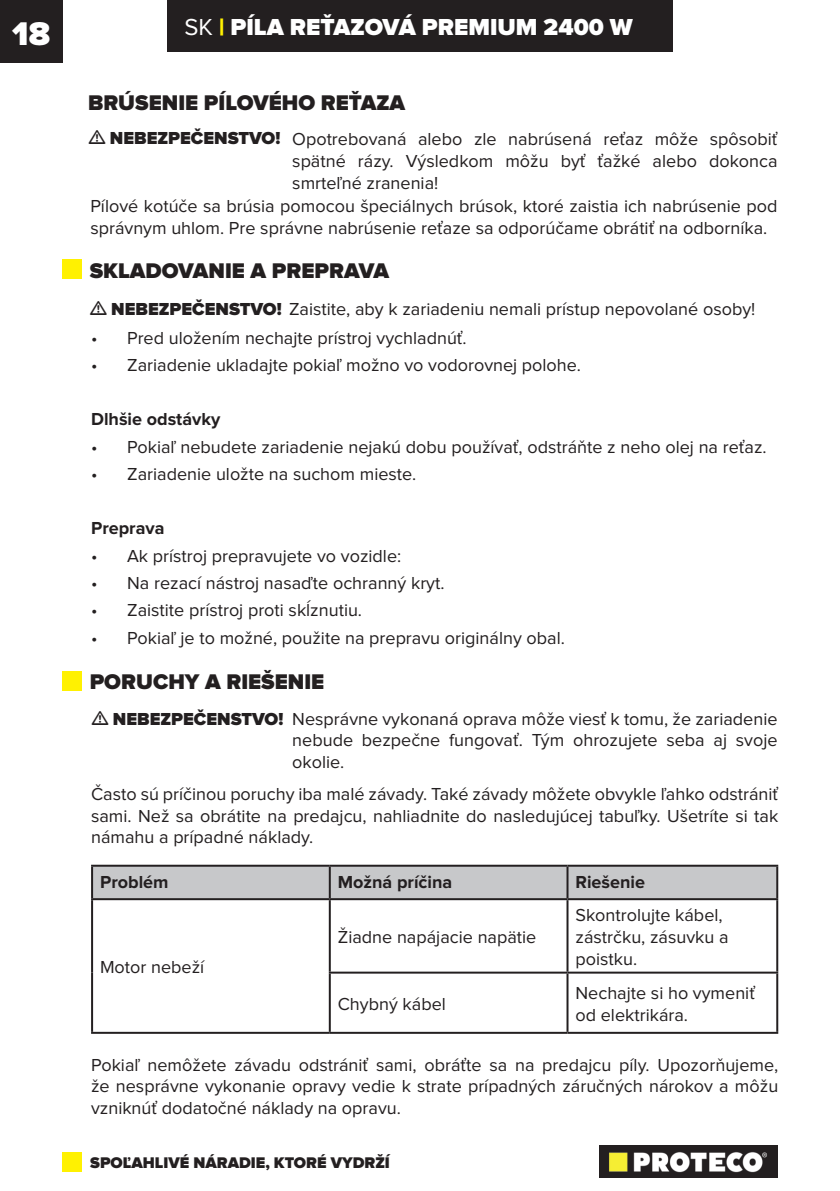
<style>
.page{position:relative;width:840px;height:1191px;background:#fff}
.page>*{position:absolute;margin:0;border:0;box-sizing:border-box;transform-origin:0 0}
.t1{font:900 34px "Proxima Nova";color:#fff}
.t2{font:900 24px "Proxima Nova";color:#fff}
.t3{font:900 22px "Proxima Nova";color:#231f20}
.t4{font:18px/21.6px "Proxima Nova";color:#231f20;text-align:justify}
.t5{font:700 18px "Proxima Nova";color:#231f20}
.t6{font:900 18px "Proxima Nova";color:#231f20}
.t7{font:900 16px "Proxima Nova";color:#231f20}
.s1{font-weight:400}
.s2{color:#fff101}
.s3{font-weight:900}
</style>
<div class="page">
<div style="left:0;top:0;width:62px;height:62px;background:#231f20"></div>
<img style="left:599px;top:1145px;width:178px;height:33px">
<div style="left:62px;top:1152px;width:20px;height:19px;background:#fff101"></div>
<div style="left:167px;top:0;width:505px;height:51px;background:#231f20"></div>
<div style="left:62px;top:259px;width:20px;height:20px;background:#fff101"></div>
<div style="left:62px;top:670px;width:20px;height:20px;background:#fff101"></div>
<div style="left:93px;top:866px;width:682px;height:32px;background:#c7c8ca"></div>
<hr style="left:91px;top:864px;width:238px;height:2px;background:#231f20">
<hr style="left:91px;top:866px;width:2px;height:32px;background:#231f20">
<hr style="left:329px;top:864px;width:238px;height:2px;background:#231f20">
<hr style="left:328px;top:866px;width:2px;height:32px;background:#231f20">
<hr style="left:567px;top:864px;width:210px;height:2px;background:#231f20">
<hr style="left:566px;top:866px;width:2px;height:32px;background:#231f20">
<hr style="left:775px;top:866px;width:2px;height:32px;background:#231f20">
<hr style="left:91px;top:898px;width:238px;height:2px;background:#231f20">
<hr style="left:91px;top:900px;width:2px;height:72px;background:#231f20">
<hr style="left:329px;top:898px;width:238px;height:2px;background:#231f20">
<hr style="left:328px;top:900px;width:2px;height:71px;background:#231f20">
<hr style="left:567px;top:898px;width:210px;height:2px;background:#231f20">
<hr style="left:566px;top:900px;width:2px;height:71px;background:#231f20">
<hr style="left:775px;top:900px;width:2px;height:71px;background:#231f20">
<hr style="left:91px;top:972px;width:2px;height:59px;background:#231f20">
<hr style="left:328px;top:971px;width:239px;height:2px;background:#231f20">
<hr style="left:328px;top:973px;width:2px;height:58px;background:#231f20">
<hr style="left:567px;top:971px;width:210px;height:2px;background:#231f20">
<hr style="left:566px;top:973px;width:2px;height:58px;background:#231f20">
<hr style="left:775px;top:973px;width:2px;height:58px;background:#231f20">
<hr style="left:91px;top:1031px;width:238px;height:2px;background:#231f20">
<hr style="left:329px;top:1031px;width:238px;height:2px;background:#231f20">
<hr style="left:567px;top:1031px;width:210px;height:2px;background:#231f20">
<h1 class="t1" style="left:12px;top:14px;width:39px">18</h1>
<h2 class="t2" style="left:184px;top:13px;width:449px"><span class="s1">SK</span> <span class="s2">|</span> PÍLA REŤAZOVÁ PREMIUM 2400 W</h2>
<p class="t3" style="left:88px;top:90px;width:318px">BRÚSENIE PÍLOVÉHO REŤAZA</p>
<p class="t4" style="left:292px;top:129px;width:486px">Opotrebovaná alebo zle nabrúsená reťaz môže spôsobiť spätné rázy. Výsledkom môžu byť ťažké alebo dokonca smrteľné zranenia!</p>
<p class="t4" style="left:90px;top:196px;width:688px">Pílové kotúče sa brúsia pomocou špeciálnych brúsok, ktoré zaistia ich nabrúsenie pod správnym uhlom. Pre správne nabrúsenie reťaze sa odporúčame obrátiť na odborníka.</p>
<p class="t3" style="left:90px;top:258px;width:301px">SKLADOVANIE A PREPRAVA</p>
<p class="t4" style="left:111px;top:299px;width:645px"><span class="s3">NEBEZPEČENSTVO!</span> Zaistite, aby k zariadeniu nemali prístup nepovolané osoby!</p>
<p class="t4" style="left:91px;top:327px;width:377px">• Pred uložením nechajte prístroj vychladnúť.</p>
<p class="t4" style="left:91px;top:355px;width:491px">• Zariadenie ukladajte pokiaľ možno vo vodorovnej polohe.</p>
<p class="t5" style="left:91px;top:409px;width:131px">Dlhšie odstávky</p>
<p class="t4" style="left:91px;top:436px;width:676px">• Pokiaľ nebudete zariadenie nejakú dobu používať, odstráňte z neho olej na reťaz.</p>
<p class="t4" style="left:91px;top:464px;width:326px">• Zariadenie uložte na suchom mieste.</p>
<p class="t6" style="left:110px;top:128px;width:172px">NEBEZPEČENSTVO!</p>
<p class="t5" style="left:91px;top:518px;width:75px">Preprava</p>
<p class="t4" style="left:91px;top:546px;width:311px">• Ak prístroj prepravujete vo vozidle:</p>
<p class="t4" style="left:91px;top:573px;width:355px">• Na rezací nástroj nasaďte ochranný kryt.</p>
<p class="t4" style="left:91px;top:600px;width:272px">• Zaistite prístroj proti skĺznutiu.</p>
<p class="t4" style="left:91px;top:627px;width:475px">• Pokiaľ je to možné, použite na prepravu originálny obal.</p>
<p class="t3" style="left:90px;top:669px;width:236px">PORUCHY A RIEŠENIE</p>
<p class="t4" style="left:292px;top:708px;width:486px;text-indent:-179px"><span class="s3">NEBEZPEČENSTVO!</span> Nesprávne vykonaná oprava môže viesť k tomu, že zariadenie nebude bezpečne fungovať. Tým ohrozujete seba aj svoje okolie.</p>
<p class="t4" style="left:91px;top:784px;width:688px">Často sú príčinou poruchy iba malé závady. Také závady môžete obvykle ľahko odstrániť sami. Než sa obrátite na predajcu, nahliadnite do nasledujúcej tabuľky. Ušetríte si tak námahu a prípadné náklady.</p>
<p class="t5" style="left:100px;top:871px;width:70px">Problém</p>
<p class="t5" style="left:337px;top:871px;width:116px">Možná príčina</p>
<p class="t5" style="left:575px;top:871px;width:71px">Riešenie</p>
<p class="t4" style="left:100px;top:957px;width:106px">Motor nebeží</p>
<p class="t4" style="left:337px;top:927px;width:200px">Žiadne napájacie napätie</p>
<p class="t4" style="left:575px;top:905px;width:154px;text-align:left">Skontrolujte kábel, zástrčku, zásuvku a poistku.</p>
<p class="t4" style="left:337px;top:993px;width:109px">Chybný kábel</p>
<p class="t4" style="left:575px;top:983px;width:181px">Nechajte si ho vymeniť od elektrikára.</p>
<p class="t4" style="left:91px;top:1054px;width:688px">Pokiaľ nemôžete závadu odstrániť sami, obráťte sa na predajcu píly. Upozorňujeme, že nesprávne vykonanie opravy vedie k strate prípadných záručných nárokov a môžu vzniknúť dodatočné náklady na opravu.</p>
<p class="t7" style="left:90px;top:1153px;width:301px">SPOĽAHLIVÉ NÁRADIE, KTORÉ VYDRŽÍ</p>
</div>
